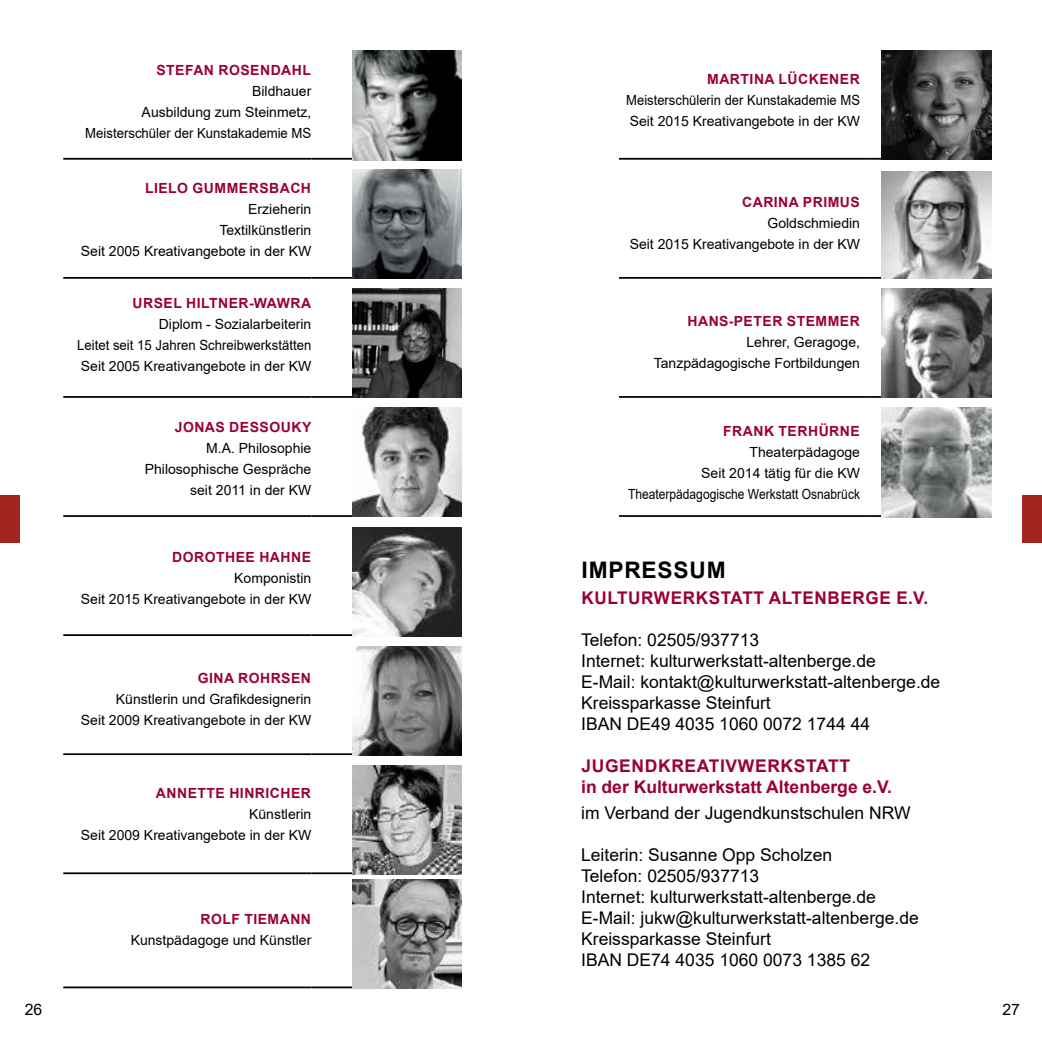
<style>
.page{position:relative;width:1042px;height:1042px;background:#fff}
.page>*{position:absolute;margin:0;border:0;box-sizing:border-box;transform-origin:0 0}
.t1{font:700 22.75px "Arial";letter-spacing:.035em;color:#000}
.t2{font:17.5px/21px "Arial";color:#000}
.t3{font:700 17.5px/21px "Arial";letter-spacing:.035em;color:#9a0036}
.t4{font:15.75px "Arial";color:#000}
.t5{font:14px/21px "Arial";color:#000;text-align:right}
.t6{font:700 14px "Arial";letter-spacing:.035em;color:#9a0036}
.t7{font:14px/21px "Arial";color:#000;scale:.93 1}
</style>
<div class="page">
<div style="left:0;top:495px;width:20px;height:48px;background:#a32521"></div>
<div style="left:1022px;top:495px;width:20px;height:48px;background:#a32521"></div>
<hr style="left:63px;top:158px;width:248px;height:2px;background:#000">
<hr style="left:311px;top:158px;width:124px;height:2px;background:#000">
<hr style="left:63px;top:277px;width:248px;height:2px;background:#000">
<hr style="left:311px;top:277px;width:124px;height:2px;background:#000">
<hr style="left:63px;top:396px;width:248px;height:2px;background:#000">
<hr style="left:311px;top:396px;width:124px;height:2px;background:#000">
<hr style="left:63px;top:515px;width:248px;height:2px;background:#000">
<hr style="left:311px;top:515px;width:124px;height:2px;background:#000">
<hr style="left:63px;top:634px;width:248px;height:2px;background:#000">
<hr style="left:311px;top:634px;width:124px;height:2px;background:#000">
<hr style="left:63px;top:753px;width:248px;height:2px;background:#000">
<hr style="left:311px;top:753px;width:124px;height:2px;background:#000">
<hr style="left:63px;top:872px;width:248px;height:2px;background:#000">
<hr style="left:311px;top:872px;width:124px;height:2px;background:#000">
<hr style="left:63px;top:986px;width:248px;height:2px;background:#000">
<hr style="left:311px;top:986px;width:124px;height:2px;background:#000">
<img style="left:352px;top:288px;width:109px;height:109px">
<img style="left:352px;top:170px;width:109px;height:109px">
<img style="left:352px;top:408px;width:109px;height:109px">
<img style="left:352px;top:527px;width:109px;height:109px">
<img style="left:352px;top:646px;width:109px;height:109px">
<img style="left:352px;top:765px;width:109px;height:109px">
<img style="left:352px;top:879px;width:109px;height:109px">
<img style="left:352px;top:51px;width:109px;height:109px">
<hr style="left:619px;top:158px;width:248px;height:2px;background:#000">
<hr style="left:867px;top:158px;width:124px;height:2px;background:#000">
<hr style="left:619px;top:277px;width:248px;height:2px;background:#000">
<hr style="left:867px;top:277px;width:124px;height:2px;background:#000">
<hr style="left:619px;top:396px;width:248px;height:2px;background:#000">
<hr style="left:867px;top:396px;width:124px;height:2px;background:#000">
<hr style="left:619px;top:515px;width:248px;height:2px;background:#000">
<hr style="left:867px;top:515px;width:124px;height:2px;background:#000">
<img style="left:882px;top:408px;width:109px;height:109px">
<img style="left:882px;top:51px;width:109px;height:109px">
<img style="left:882px;top:172px;width:109px;height:106px">
<img style="left:882px;top:288px;width:109px;height:109px">
<p class="t6" style="left:156px;top:60px;width:156px">STEFAN ROSENDAHL</p>
<p class="t5" style="left:85px;top:81px;width:227px">Bildhauer<br>Ausbildung zum Steinmetz,<br>Meisterschüler der Kunstakademie MS</p>
<p class="t6" style="left:145px;top:178px;width:168px">LIELO GUMMERSBACH</p>
<p class="t5" style="left:81px;top:198px;width:232px">Erzieherin<br>Textilkünstlerin<br>Seit 2005 Kreativangebote in der KW</p>
<p class="t6" style="left:133px;top:293px;width:180px">URSEL HI LTNER-WAWRA</p>
<p class="t5" style="left:77px;top:313px;width:236px;text-align:justify;text-indent:82px">Diplom - Sozialarbeiterin Leitet seit 15 Jahren Schreibwerkstätten Seit 2005 Kreativangebote in der KW</p>
<p class="t6" style="left:175px;top:417px;width:138px">JONAS DESSOUKY</p>
<p class="t5" style="left:145px;top:438px;width:168px">M.A. Philosophie<br>Philosophische Gespräche seit 2011 in der KW</p>
<p class="t6" style="left:172px;top:547px;width:140px">DOROTHEE HAHNE</p>
<p class="t5" style="left:81px;top:567px;width:232px">Komponistin<br>Seit 2015 Kreativangebote in der KW</p>
<p class="t6" style="left:198px;top:668px;width:115px">GINA ROHRSEN</p>
<p class="t5" style="left:81px;top:688px;width:232px">Künstlerin und Grafikdesignerin<br>Seit 2009 Kreativangebote in der KW</p>
<p class="t6" style="left:156px;top:783px;width:157px">ANNETTE HINRICHER</p>
<p class="t5" style="left:81px;top:803px;width:232px">Künstlerin<br>Seit 2009 Kreativangebote in der KW</p>
<p class="t6" style="left:200px;top:909px;width:112px">ROLF TIEMANN</p>
<p class="t5" style="left:131px;top:929px;width:182px">Kunstpädagoge und Künstler</p>
<p class="t6" style="left:707px;top:69px;width:154px">MARTINA LÜCKENER</p>
<p class="t7" style="left:626px;top:89px;width:253px">Meisterschülerin der Kunstakademie MS<br>Seit 2015 Kreativangebote in der KW</p>
<p class="t6" style="left:742px;top:192px;width:119px">CARINA PRIMUS</p>
<p class="t5" style="left:630px;top:212px;width:232px">Goldschmiedin<br>Seit 2015 Kreativangebote in der KW</p>
<p class="t6" style="left:687px;top:311px;width:174px">HANS-PETER STEMMER</p>
<p class="t5" style="left:654px;top:331px;width:208px">Lehrer, Geragoge,<br>Tanzpädagogische Fortbildungen</p>
<p class="t6" style="left:723px;top:421px;width:138px">FRANK TERHÜRNE</p>
<p class="t5" style="left:628px;top:441px;width:234px">Theaterpädagoge<br>Seit 2014 tätig für die KW<br>Theaterpädagogische Werkstatt Osnabrück</p>
<h1 class="t1" style="left:581px;top:554px;width:146px">IMPRESSUM</h1>
<p class="t3" style="left:581px;top:587px;width:348px">KULTURWERKSTATT ALTENBERGE E.V.</p>
<p class="t2" style="left:581px;top:629px;width:361px">Telefon: 02505/937713<br>Internet: kulturwerkstatt-altenberge.de<br>E-Mail: kontakt@kulturwerkstatt-altenberge.de Kreissparkasse Steinfurt<br>IBAN DE49 4035 1060 0072 1744 44</p>
<p class="t3" style="left:581px;top:755px;width:312px">JUGENDKREATIVWERKSTATT<br>IN DER KULTURWERKSTATT ALTENBERGE E.V.</p>
<p class="t2" style="left:581px;top:802px;width:331px">im Verband der Jugendkunstschulen NRW</p>
<p class="t2" style="left:581px;top:844px;width:339px">Leiterin: Susanne Opp Scholzen<br>Telefon: 02505/937713<br>Internet: kulturwerkstatt-altenberge.de E-Mail: jukw@kulturwerkstatt-altenberge.de Kreissparkasse Steinfurt<br>IBAN DE74 4035 1060 0073 1385 62</p>
<p class="t4" style="left:25px;top:998px;width:19px">26</p>
<p class="t4" style="left:1002px;top:998px;width:19px">27</p>
</div>
